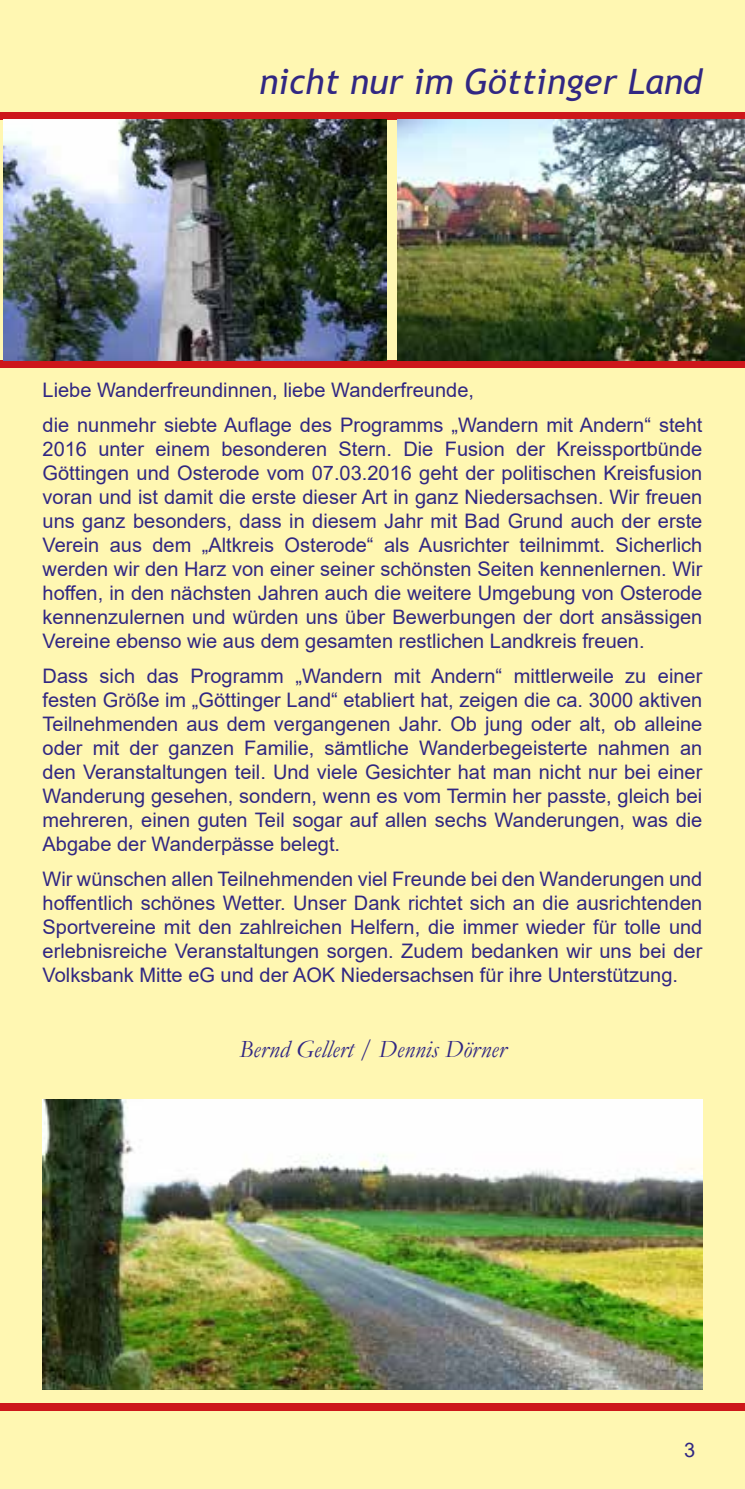
<style>
.page{position:relative;width:745px;height:1489px;background:#fff}
.page>*{position:absolute;margin:0;border:0;box-sizing:border-box;transform-origin:0 0}
.t1{font:italic 35px "Trebuchet MS";color:#312783}
.t2{font:italic 25px "Garamond";color:#312783}
.t3{font:20px/24px "Arial";color:#312783;text-align:justify}
</style>
<div class="page">
<div style="left:0;top:0;width:744px;height:1488px;background:#fff7b2"></div>
<div style="left:0;top:113px;width:744px;height:7px;background:#cd171a"></div>
<div style="left:0;top:360px;width:744px;height:8px;background:#cd171a"></div>
<div style="left:0;top:1403px;width:744px;height:7px;background:#cd171a"></div>
<img style="left:4px;top:120px;width:382px;height:240px">
<img style="left:397px;top:120px;width:347px;height:240px">
<img style="left:43px;top:1099px;width:659px;height:290px">
<h1 class="t1" style="left:259px;top:60px;width:444px">nicht nur im Göttinger Land</h1>
<p class="t3" style="left:43px;top:373px;width:661px;line-height:34.5px">Liebe Wanderfreundinnen, liebe Wanderfreunde,<br>die nunmehr siebte Auflage des Programms „Wandern mit Andern“ steht</p>
<p class="t3" style="left:43px;top:437px;width:661px">2016 unter einem besonderen Stern. Die Fusion der Kreissportbünde Göttingen und Osterode vom 07.03.2016 geht der politischen Kreisfusion voran und ist damit die erste dieser Art in ganz Niedersachsen. Wir freuen uns ganz besonders, dass in diesem Jahr mit Bad Grund auch der erste Verein aus dem „Altkreis Osterode“ als Ausrichter teilnimmt. Sicherlich werden wir den Harz von einer seiner schönsten Seiten kennenlernen. Wir hoffen, in den nächsten Jahren auch die weitere Umgebung von Osterode kennenzulernen und würden uns über Bewerbungen der dort ansässigen Vereine ebenso wie aus dem gesamten restlichen Landkreis freuen.</p>
<p class="t3" style="left:43px;top:663px;width:661px">Dass sich das Programm „Wandern mit Andern“ mittlerweile zu einer festen Größe im „Göttinger Land“ etabliert hat, zeigen die ca. 3000 aktiven Teilnehmenden aus dem vergangenen Jahr. Ob jung oder alt, ob alleine oder mit der ganzen Familie, sämtliche Wanderbegeisterte nahmen an den Veranstaltungen teil. Und viele Gesichter hat man nicht nur bei einer Wanderung gesehen, sondern, wenn es vom Termin her passte, gleich bei mehreren, einen guten Teil sogar auf allen sechs Wanderungen, was die Abgabe der Wanderpässe belegt.</p>
<p class="t3" style="left:43px;top:866px;width:661px">Wir wünschen allen Teilnehmenden viel Freunde bei den Wanderungen und hoffentlich schönes Wetter. Unser Dank richtet sich an die ausrichtenden Sportvereine mit den zahlreichen Helfern, die immer wieder für tolle und erlebnisreiche Veranstaltungen sorgen. Zudem bedanken wir uns bei der Volksbank Mitte eG und der AOK Niedersachsen für ihre Unterstützung.</p>
<p class="t2" style="left:239px;top:1032px;width:268px">Bernd Gellert / Dennis Dörner</p>
<p class="t3" style="left:683px;top:1437px;width:13px">3</p>
</div>
